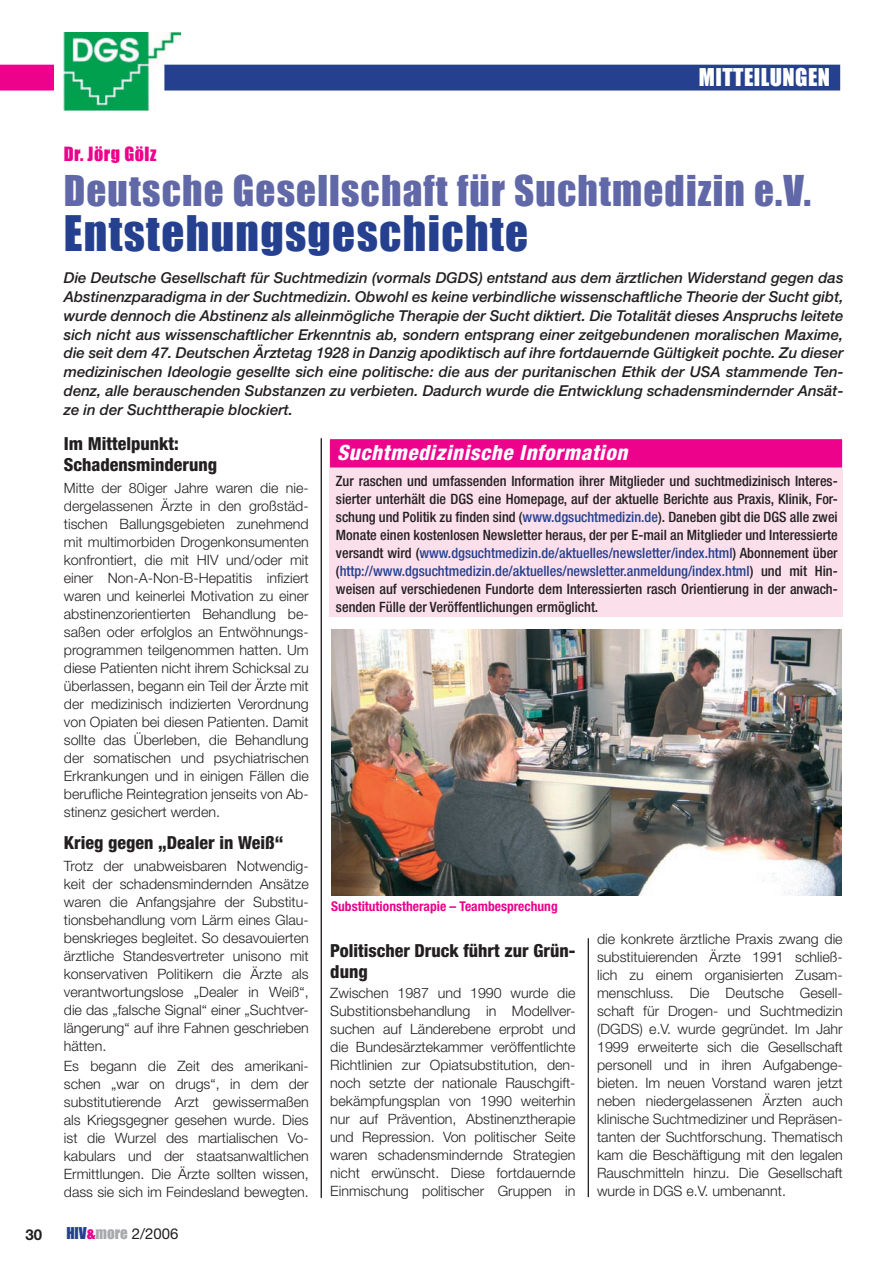
<style>
.page{position:relative;width:893px;height:1263px;background:#fff}
.page>*{position:absolute;margin:0;border:0;box-sizing:border-box;transform-origin:0 0}
.t1{font:45px "Impact";letter-spacing:.03em;color:#25408f}
.t2{font:39px "Impact";letter-spacing:.03em;color:#6168a7}
.t3{font:22.5px "Impact";letter-spacing:.02em;color:#fff}
.t4{font:italic 800 condensed 21px "Helvetica Neue";letter-spacing:.03em;color:#fff}
.t5{font:800 condensed 18px/21px "Helvetica Neue";color:#231f20}
.heading_2{font:18px "Impact";letter-spacing:.03em;color:#ed028c}
.t6{font:italic 500 15px/18.8px "Helvetica Neue";color:#231f20;text-align:justify}
.t7{font:15px "Helvetica Neue";color:#231f20}
.t8{font:700 15px "Helvetica Neue";color:#231f20}
.t9{font:300 14.25px/18px "Helvetica Neue";color:#231f20;text-align:justify}
.t10{font:500 condensed 14.25px/18px "Helvetica Neue";color:#231f20;text-align:justify}
.t11{font:700 condensed 13.5px "Helvetica Neue";color:#ed028c}
.s1{color:#25408f}
.s2{font-family:"Impact";color:#25408f}
.s3{font-family:"Impact";color:#ed028c}
.s4{font-family:"Impact";color:#a8a9ad}
</style>
<div class="page">
<div style="left:330px;top:440px;width:513px;height:176px;background:#fbdfeb"></div>
<div style="left:331px;top:440px;width:510px;height:27px;background:#ed028c"></div>
<div style="left:330px;top:439px;width:512px;height:28px;border:2px solid #ed028c"></div>
<hr style="left:321px;top:438px;width:1px;height:760px;background:#231f20">
<hr style="left:588px;top:938px;width:1px;height:259px;background:#231f20">
<img style="left:332px;top:629px;width:510px;height:266px">
<img style="left:64px;top:33px;width:117px;height:77px">
<div style="left:165px;top:65px;width:674px;height:25px;background:#25408f"></div>
<div style="left:164px;top:65px;width:676px;height:26px;border:2px solid #25408f"></div>
<svg style="left:0;top:65px;width:54px;height:26px"></svg>
<p class="t3" style="left:699px;top:63px;width:133px">MITTEILUNGEN</p>
<p class="heading_2" style="left:64px;top:143px;width:94px">Dr. Jörg Gölz</p>
<p class="t2" style="left:64px;top:167px;width:749px">Deutsche Gesellschaft für Suchtmedizin e.V.</p>
<p class="t1" style="left:64px;top:206px;width:466px">Entstehungsgeschichte</p>
<p class="t6" style="left:64px;top:268px;width:781px">Die Deutsche Gesellschaft für Suchtmedizin (vormals DGDS) entstand aus dem ärztlichen Widerstand gegen das Abstinenzparadigma in der Suchtmedizin. Obwohl es keine verbindliche wissenschaftliche Theorie der Sucht gibt, wurde dennoch die Abstinenz als alleinmögliche Therapie der Sucht diktiert. Die Totalität dieses Anspruchs leitete sich nicht aus wissenschaftlicher Erkenntnis ab, sondern entsprang einer zeitgebundenen moralischen Maxime, die seit dem 47. Deutschen Ärztetag 1928 in Danzig apodiktisch auf ihre fortdauernde Gültigkeit pochte. Zu dieser medizinischen Ideologie gesellte sich eine politische: die aus der puritanischen Ethik der USA stammende Ten&shy;denz, alle berauschenden Substanzen zu verbieten. Dadurch wurde die Entwicklung schadensmindernder Ansät&shy;ze in der Suchttherapie blockiert.</p>
<p class="t5" style="left:64px;top:432px;width:155px">Im Mittelpunkt:<br>Schadensminderung</p>
<p class="t9" style="left:64px;top:479px;width:246px">Mitte der 80iger Jahre waren die nie&shy;dergelassenen Ärzte in den großstäd&shy;tischen Ballungsgebieten zunehmend mit multimorbiden Drogenkonsumenten konfrontiert, die mit HIV und/oder mit einer Non-A-Non-B-Hepatitis infiziert waren und keinerlei Motivation zu einer abstinenzorientierten Behandlung be&shy;saßen oder erfolglos an Entwöhnungs&shy;programmen teilgenommen hatten. Um diese Patienten nicht ihrem Schicksal zu überlassen, begann ein Teil der Ärzte mit der medizinisch indizierten Verordnung von Opiaten bei diesen Patienten. Damit sollte das Überleben, die Behandlung der somatischen und psychiatrischen Erkrankungen und in einigen Fällen die berufliche Reintegration jenseits von Ab&shy;stinenz gesichert werden.</p>
<p class="t5" style="left:64px;top:831px;width:221px">Krieg gegen „Dealer in Weiß“</p>
<p class="t9" style="left:64px;top:856px;width:246px">Trotz der unabweisbaren Notwendig&shy;keit der schadensmindernden Ansätze waren die Anfangsjahre der Substitu&shy;tionsbehandlung vom Lärm eines Glau&shy;benskrieges begleitet. So desavouierten ärztliche Standesvertreter unisono mit konservativen Politikern die Ärzte als verantwortungslose „Dealer in Weiß“, die das „falsche Signal“ einer „Suchtver&shy;längerung“ auf ihre Fahnen geschrieben hätten.</p>
<p class="t9" style="left:64px;top:1057px;width:246px">Es begann die Zeit des amerikani&shy;schen „war on drugs“, in dem der substitutierende Arzt gewissermaßen als Kriegsgegner gesehen wurde. Dies ist die Wurzel des martialischen Vo&shy;kabulars und der staatsanwaltlichen Ermittlungen. Die Ärzte sollten wissen, dass sie sich im Feindesland bewegten.</p>
<p class="t4" style="left:337px;top:440px;width:292px">Suchtmedizinische Information</p>
<p class="t10" style="left:336px;top:471px;width:503px">Zur raschen und umfassenden Information ihrer Mitglieder und suchtmedizinisch Interes&shy;sierter unterhält die DGS eine Homepage, auf der aktuelle Berichte aus Praxis, Klinik, For&shy;schung und Politik zu finden sind (<span class="s1">www.dgsuchtmedizin.de</span>). Daneben gibt die DGS alle zwei Monate einen kostenlosen Newsletter heraus, der per E-mail an Mitglieder und Interessierte versandt wird (<span class="s1">www.dgsuchtmedizin.de/aktuelles/newsletter/index.html</span>) Abonnement über (<span class="s1">http://www.dgsuchtmedizin.de/aktuelles/newsletter.anmeldung/index.html</span>) und mit Hin&shy;weisen auf verschiedenen Fundorte dem Interessierten rasch Orientierung in der anwach&shy;senden Fülle der Veröffentlichungen ermöglicht.</p>
<p class="t11" style="left:331px;top:898px;width:228px">Substitutionstherapie – Teambesprechung</p>
<p class="t9" style="left:597px;top:929px;width:247px">die konkrete ärztliche Praxis zwang die substituierenden Ärzte 1991 schließ&shy;lich zu einem organisierten Zusam&shy;menschluss. Die Deutsche Gesell&shy;schaft für Drogen- und Suchtmedizin (DGDS) e.V. wurde gegründet. Im Jahr 1999 erweiterte sich die Gesellschaft personell und in ihren Aufgabenge&shy;bieten. Im neuen Vorstand waren jetzt neben niedergelassenen Ärzten auch klinische Suchtmediziner und Repräsen&shy;tanten der Suchtforschung. Thematisch kam die Beschäftigung mit den legalen Rauschmitteln hinzu. Die Gesellschaft wurde in DGS e.V. umbenannt.</p>
<p class="t5" style="left:330px;top:940px;width:247px">Politischer Druck führt zur Grün&shy;dung</p>
<p class="t9" style="left:330px;top:984px;width:247px">Zwischen 1987 und 1990 wurde die Substitionsbehandlung in Modellver&shy;suchen auf Länderebene erprobt und die Bundesärztekammer veröffentlichte Richtlinien zur Opiatsubstitution, den&shy;noch setzte der nationale Rauschgift&shy;bekämpfungsplan von 1990 weiterhin nur auf Prävention, Abstinenztherapie und Repression. Von politischer Seite waren schadensmindernde Strategien nicht erwünscht. Diese fortdauernde Einmischung politischer Gruppen in</p>
<p class="t8" style="left:26px;top:1225px;width:18px">30</p>
<p class="t7" style="left:66px;top:1225px;width:114px"><span class="s2">HIV</span><span class="s3">&amp;</span><span class="s4">more</span> 2/2006</p>
</div>
